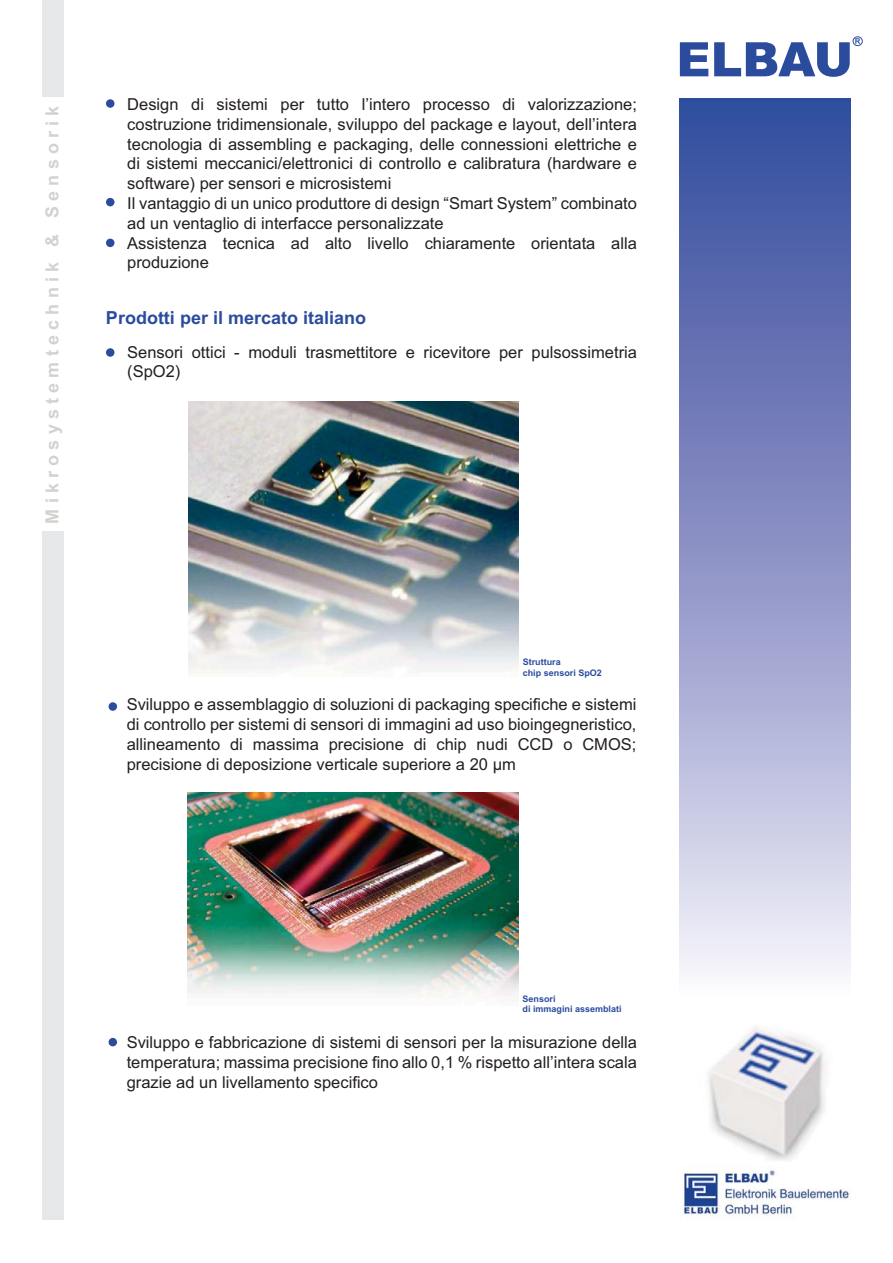
<style>
.page{position:relative;width:893px;height:1263px;background:#fff}
.page>*{position:absolute;margin:0;border:0;box-sizing:border-box;transform-origin:0 0}
.t1{font:700 18px "Arial";color:#2b4c9d}
.t2{font:700 18px "Arial";letter-spacing:.29em;color:#d2d2cf}
.t3{font:16.5px/19.8px "Arial";color:#231f1e}
.t4{font:700 9px/10.8px "Arial";color:#2b4c9d}
</style>
<div class="page">
<div style="left:43px;top:532px;width:21px;height:688px;background:#e6e7e8"></div>
<div style="left:43px;top:0;width:21px;height:97px;background:#e6e7e8"></div>
<svg style="left:679px;top:98px;width:171px;height:876px"></svg>
<img style="left:683px;top:1028px;width:166px;height:189px">
<svg style="left:679px;top:42px;width:29px;height:34px"></svg>
<svg style="left:714px;top:42px;width:135px;height:35px"></svg>
<svg style="left:855px;top:38px;width:5px;height:6px"></svg>
<div style="left:852px;top:36px;width:10px;height:10px;border:1px solid #2b4c9d;border-radius:50%"></div>
<div style="left:106px;top:99px;width:8px;height:9px;background:#2b4c9d;border-radius:50%"></div>
<div style="left:106px;top:348px;width:8px;height:9px;background:#2b4c9d;border-radius:50%"></div>
<div style="left:109px;top:702px;width:8px;height:9px;background:#2b4c9d;border-radius:50%"></div>
<div style="left:106px;top:198px;width:8px;height:8px;background:#2b4c9d;border-radius:50%"></div>
<div style="left:109px;top:1038px;width:8px;height:8px;background:#2b4c9d;border-radius:50%"></div>
<div style="left:106px;top:239px;width:8px;height:8px;background:#2b4c9d;border-radius:50%"></div>
<img style="left:188px;top:401px;width:330px;height:273px">
<img style="left:188px;top:793px;width:330px;height:206px">
<p class="t2" style="left:46px;top:524px;width:420px;rotate:-90deg">Mikrosystemtechnik &amp; Sensorik</p>
<p class="t3" style="left:127px;top:96px;width:511px">Design di sistemi per tutto l’intero processo di valorizzazione; costruzione tridimensionale, sviluppo del package e layout, dell’intera tecnologia di assembling e packaging, delle connessioni elettriche e di sistemi meccanici/elettronici di controllo e calibratura (hardware e software) per sensori e microsistemi<br>Il vantaggio di un unico produttore di design “Smart System” combinato ad un ventaglio di interfacce personalizzate<br>Assistenza tecnica ad alto livello chiaramente orientata alla produzione</p>
<p class="t1" style="left:106px;top:311px;width:261px">Prodotti per il mercato italiano</p>
<p class="t3" style="left:127px;top:343px;width:511px">Sensori ottici - moduli trasmettitore e ricevitore per pulsossimetria (SpO2)</p>
<p class="t4" style="left:523px;top:657px;width:80px">Struttura<br>chip sensori SpO2</p>
<p class="t3" style="left:127px;top:696px;width:511px;text-align:justify">Sviluppo e assemblaggio di soluzioni di packaging specifiche e sistemi di controllo per sistemi di sensori di immagini ad uso bioingegneristico, allineamento di massima precisione di chip nudi CCD o CMOS; precisione di deposizione verticale superiore a 20 µm</p>
<p class="t4" style="left:522px;top:994px;width:100px">Sensori<br>di immagini assemblati</p>
<p class="t3" style="left:127px;top:1034px;width:512px;text-align:justify">Sviluppo e fabbricazione di sistemi di sensori per la misurazione della temperatura; massima precisione fino allo 0,1 % rispetto all’intera scala grazie ad un livellamento specifico</p>
</div>
